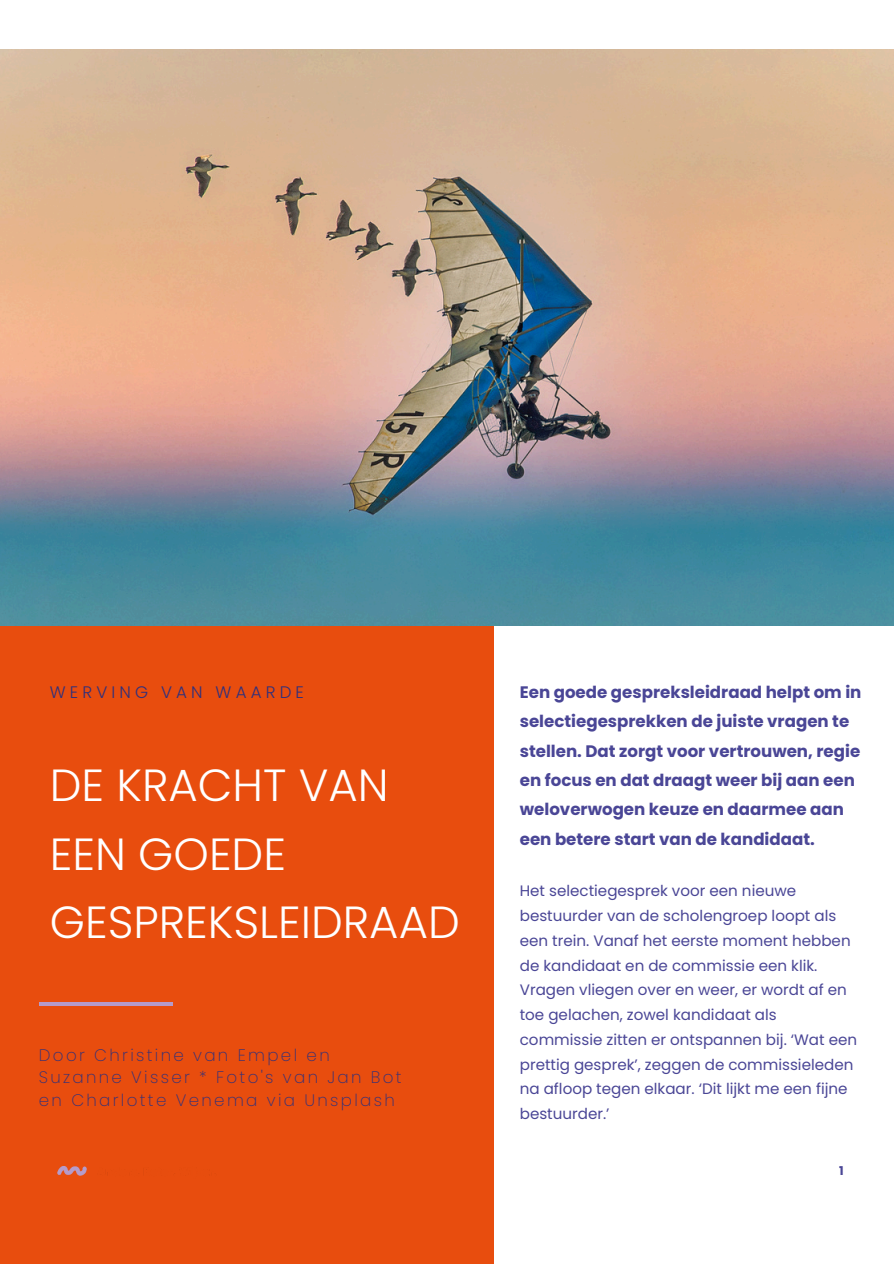
<style>
.page{position:relative;width:894px;height:1264px;background:#fff}
.page>*{position:absolute;margin:0;border:0;box-sizing:border-box;transform-origin:0 0}
.t1{font:300 45px/68.7px "Poppins";color:#fff}
.t2{font:700 16.65px/29.2px "Poppins";color:#4a4696}
.t3{font:200 16.65px/22.5px "Poppins";letter-spacing:.14em;color:#2f307c}
.t4{font:300 16.65px "Poppins";letter-spacing:.25em;color:#2f307c}
.t5{font:15.15px/24.8px "Poppins";color:#4a4696}
.t6{font:700 12.15px "Poppins";color:#4a4696}
</style>
<div class="page">
<div style="left:0;top:617px;width:493px;height:646px;background:#e84d0e"></div>
<img style="left:0;top:49px;width:893px;height:576px">
<svg style="left:39px;top:1002px;width:134px;height:3px"></svg>
<img style="left:57px;top:1166px;width:90px;height:10px">
<p class="t4" style="left:50px;top:682px;width:255px">WERVING VAN WAARDE</p>
<p class="t2" style="left:519px;top:677px;width:343px">Een goede gespreksleidraad helpt om in selectiegesprekken de juiste vragen te stellen. Dat zorgt voor vertrouwen, regie en focus en dat draagt weer bij aan een weloverwogen keuze en daarmee aan een betere start van de kandidaat.</p>
<p class="t5" style="left:519px;top:878px;width:339px">Het selectiegesprek voor een nieuwe bestuurder van de scholengroep loopt als een trein. Vanaf het eerste moment hebben de kandidaat en de commissie een klik.<br>Vragen vliegen over en weer, er wordt af en toe gelachen, zowel kandidaat als commissie zitten er ontspannen bij. ‘Wat een prettig gesprek’, zeggen de commissieleden na afloop tegen elkaar. ‘Dit lijkt me een fijne bestuurder.’</p>
<h1 class="t1" style="left:50px;top:751px;width:411px">DE KRACHT VAN<br>EEN GOEDE<br>GESPREKSLEIDRAAD</h1>
<p class="t3" style="left:39px;top:1043px;width:364px">Door Christine van Empel en<br>Suzanne Visser * Foto's van Jan Bot en Charlotte Venema via Unsplash</p>
<p class="t6" style="left:838px;top:1163px;width:6px">1</p>
</div>
